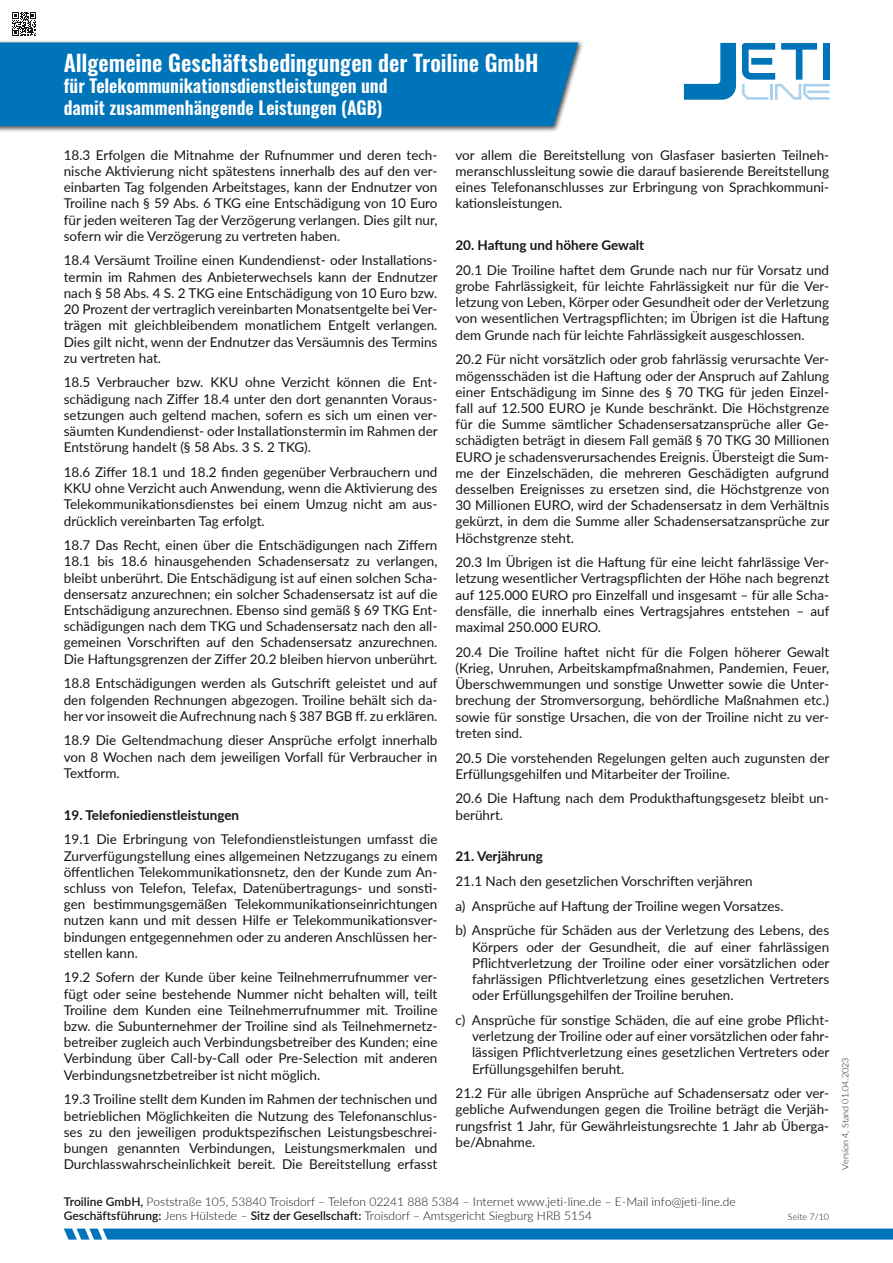
<style>
.page{position:relative;width:893px;height:1263px;background:#fff}
.page>*{position:absolute;margin:0;border:0;box-sizing:border-box;transform-origin:0 0}
.t1{font:600 22.5px "Oswald";letter-spacing:-.005em;color:#fff}
.t2{font:600 18px/21.6px "Oswald";color:#fff}
.Text__9_Px__schwarz{font:13.5px/16.2px "Lato";color:#151616;text-align:justify}
.Text__9_Px__schwarz-2{font:700 13.5px "Lato";color:#151616}
.t3{font:300 12px/14.4px "Lato";color:#151616}
.t4{font:300 9px "Lato";color:#151616}
.s1{font-weight:600}
</style>
<div class="page">
<div style="left:0;top:39px;width:584px;height:93px;background:#151616;opacity:.75"></div>
<div style="left:0;top:43px;width:578px;height:83px;background:#0074b8"></div>
<svg style="left:64px;top:1228px;width:829px;height:11px;background:#127dbd"></svg>
<svg style="left:12px;top:12px;width:24px;height:24px"></svg>
<svg style="left:684px;top:43px;width:52px;height:57px"></svg>
<svg style="left:742px;top:43px;width:88px;height:57px"></svg>
<h1 class="t1" style="left:64px;top:47px;width:476px">Allgemeine Geschäftsbedingungen der Troiline GmbH</h1>
<h2 class="t2" style="left:64px;top:76px;width:325px">für Telekommunikationsdienstleistungen und damit zusammenhängende Leistungen (AGB)</h2>
<p class="Text__9_Px__schwarz" style="left:64px;top:146px;width:375px">18.3 Erfolgen die Mitnahme der Rufnummer und deren tech&shy;nische Aktivierung nicht spätestens innerhalb des auf den ver&shy;einbarten Tag folgenden Arbeitstages, kann der Endnutzer von Troiline nach § 59 Abs. 6 TKG eine Entschädigung von 10 Euro für jeden weiteren Tag der Verzögerung verlangen. Dies gilt nur, sofern wir die Verzögerung zu vertreten haben.</p>
<p class="Text__9_Px__schwarz" style="left:64px;top:252px;width:375px">18.4 Versäumt Troiline einen Kundendienst- oder Installations&shy;termin im Rahmen des Anbieterwechsels kann der Endnutzer nach § 58 Abs. 4 S. 2 TKG eine Entschädigung von 10 Euro bzw.<br>20 Prozent der vertraglich vereinbarten Monatsentgelte bei Ver&shy;trägen mit gleichbleibendem monatlichem Entgelt verlangen.<br>Dies gilt nicht, wenn der Endnutzer das Versäumnis des Termins zu vertreten hat.</p>
<p class="Text__9_Px__schwarz" style="left:64px;top:374px;width:375px">18.5 Verbraucher bzw. KKU ohne Verzicht können die Ent&shy;schädigung nach Ziffer 18.4 unter den dort genannten Voraus&shy;setzungen auch geltend machen, sofern es sich um einen ver&shy;säumten Kundendienst- oder Installationstermin im Rahmen der Entstörung handelt (§ 58 Abs. 3 S. 2 TKG).</p>
<p class="Text__9_Px__schwarz" style="left:64px;top:463px;width:375px">18.6 Ziffer 18.1 und 18.2 finden gegenüber Verbrauchern und KKU ohne Verzicht auch Anwendung, wenn die Aktivierung des Telekommunikationsdienstes bei einem Umzug nicht am aus&shy;drücklich vereinbarten Tag erfolgt.</p>
<p class="Text__9_Px__schwarz" style="left:64px;top:537px;width:375px">18.7 Das Recht, einen über die Entschädigungen nach Ziffern 18.1 bis 18.6 hinausgehenden Schadensersatz zu verlangen, bleibt unberührt. Die Entschädigung ist auf einen solchen Scha&shy;densersatz anzurechnen; ein solcher Schadensersatz ist auf die Entschädigung anzurechnen. Ebenso sind gemäß § 69 TKG Ent&shy;schädigungen nach dem TKG und Schadensersatz nach den all&shy;gemeinen Vorschriften auf den Schadensersatz anzurechnen.<br>Die Haftungsgrenzen der Ziffer 20.2 bleiben hiervon unberührt.</p>
<p class="Text__9_Px__schwarz" style="left:64px;top:675px;width:375px">18.8 Entschädigungen werden als Gutschrift geleistet und auf den folgenden Rechnungen abgezogen. Troiline behält sich da&shy;her vor insoweit die Aufrechnung nach § 387 BGB ff. zu erklären.</p>
<p class="Text__9_Px__schwarz" style="left:64px;top:732px;width:375px">18.9 Die Geltendmachung dieser Ansprüche erfolgt innerhalb von 8 Wochen nach dem jeweiligen Vorfall für Verbraucher in Textform.</p>
<p class="Text__9_Px__schwarz-2" style="left:64px;top:805px;width:177px">19. Telefoniedienstleistungen</p>
<p class="Text__9_Px__schwarz" style="left:64px;top:831px;width:375px">19.1 Die Erbringung von Telefondienstleistungen umfasst die Zurverfügungstellung eines allgemeinen Netzzugangs zu einem öffentlichen Telekommunikationsnetz, den der Kunde zum An&shy;schluss von Telefon, Telefax, Datenübertragungs- und sonsti&shy;gen bestimmungsgemäßen Telekommunikationseinrichtungen nutzen kann und mit dessen Hilfe er Telekommunikationsver&shy;bindungen entgegennehmen oder zu anderen Anschlüssen her&shy;stellen kann.</p>
<p class="Text__9_Px__schwarz" style="left:64px;top:969px;width:375px">19.2 Sofern der Kunde über keine Teilnehmerrufnummer ver&shy;fügt oder seine bestehende Nummer nicht behalten will, teilt Troiline dem Kunden eine Teilnehmerrufnummer mit. Troiline bzw. die Subunternehmer der Troiline sind als Teilnehmernetz&shy;betreiber zugleich auch Verbindungsbetreiber des Kunden; eine Verbindung über Call-by-Call oder Pre-Selection mit anderen Verbindungsnetzbetreiber ist nicht möglich.</p>
<p class="Text__9_Px__schwarz" style="left:64px;top:1091px;width:375px">19.3 Troiline stellt dem Kunden im Rahmen der technischen und betrieblichen Möglichkeiten die Nutzung des Telefonanschlus&shy;ses zu den jeweiligen produktspezifischen Leistungsbeschrei&shy;bungen genannten Verbindungen, Leistungsmerkmalen und Durchlasswahrscheinlichkeit bereit. Die Bereitstellung erfasst</p>
<p class="Text__9_Px__schwarz" style="left:455px;top:146px;width:375px">vor allem die Bereitstellung von Glasfaser basierten Teilneh&shy;meranschlussleitung sowie die darauf basierende Bereitstellung eines Telefonanschlusses zur Erbringung von Sprachkommuni&shy;kationsleistungen.</p>
<p class="Text__9_Px__schwarz-2" style="left:455px;top:235px;width:190px">20. Haftung und höhere Gewalt</p>
<p class="Text__9_Px__schwarz" style="left:455px;top:261px;width:375px">20.1 Die Troiline haftet dem Grunde nach nur für Vorsatz und grobe Fahrlässigkeit, für leichte Fahrlässigkeit nur für die Ver&shy;letzung von Leben, Körper oder Gesundheit oder der Verletzung von wesentlichen Vertragspflichten; im Übrigen ist die Haftung dem Grunde nach für leichte Fahrlässigkeit ausgeschlossen.</p>
<p class="Text__9_Px__schwarz" style="left:455px;top:351px;width:375px">20.2 Für nicht vorsätzlich oder grob fahrlässig verursachte Ver&shy;mögensschäden ist die Haftung oder der Anspruch auf Zahlung einer Entschädigung im Sinne des § 70 TKG für jeden Einzel&shy;fall auf 12.500 EURO je Kunde beschränkt. Die Höchstgrenze für die Summe sämtlicher Schadensersatzansprüche aller Ge&shy;schädigten beträgt in diesem Fall gemäß § 70 TKG 30 Millionen EURO je schadensverursachendes Ereignis. Übersteigt die Sum&shy;me der Einzelschäden, die mehreren Geschädigten aufgrund desselben Ereignisses zu ersetzen sind, die Höchstgrenze von 30 Millionen EURO, wird der Schadensersatz in dem Verhältnis gekürzt, in dem die Summe aller Schadensersatzansprüche zur Höchstgrenze steht.</p>
<p class="Text__9_Px__schwarz" style="left:455px;top:554px;width:375px">20.3 Im Übrigen ist die Haftung für eine leicht fahrlässige Ver&shy;letzung wesentlicher Vertragspflichten der Höhe nach begrenzt auf 125.000 EURO pro Einzelfall und insgesamt – für alle Scha&shy;densfälle, die innerhalb eines Vertragsjahres entstehen – auf maximal 250.000 EURO.</p>
<p class="Text__9_Px__schwarz" style="left:455px;top:643px;width:375px">20.4 Die Troiline haftet nicht für die Folgen höherer Gewalt (Krieg, Unruhen, Arbeitskampfmaßnahmen, Pandemien, Feuer, Überschwemmungen und sonstige Unwetter sowie die Unter&shy;brechung der Stromversorgung, behördliche Maßnahmen etc.) sowie für sonstige Ursachen, die von der Troiline nicht zu ver&shy;treten sind.</p>
<p class="Text__9_Px__schwarz" style="left:455px;top:749px;width:375px">20.5 Die vorstehenden Regelungen gelten auch zugunsten der<br>Erfüllungsgehilfen und Mitarbeiter der Troiline.</p>
<p class="Text__9_Px__schwarz" style="left:455px;top:790px;width:375px">20.6 Die Haftung nach dem Produkthaftungsgesetz bleibt un&shy;berührt.</p>
<p class="Text__9_Px__schwarz-2" style="left:455px;top:846px;width:89px">21. Verjährung</p>
<p class="Text__9_Px__schwarz" style="left:455px;top:872px;width:299px">21.1 Nach den gesetzlichen Vorschriften verjähren</p>
<p class="Text__9_Px__schwarz" style="left:455px;top:897px;width:330px">a) Ansprüche auf Haftung der Troiline wegen Vorsatzes.</p>
<p class="Text__9_Px__schwarz" style="left:472px;top:922px;width:359px;text-indent:-16px">b) Ansprüche für Schäden aus der Verletzung des Lebens, des Körpers oder der Gesundheit, die auf einer fahrlässigen Pflichtverletzung der Troiline oder einer vorsätzlichen oder fahrlässigen Pflichtverletzung eines gesetzlichen Vertreters oder Erfüllungsgehilfen der Troiline beruhen.</p>
<p class="Text__9_Px__schwarz" style="left:472px;top:1011px;width:359px;text-indent:-17px">c) Ansprüche für sonstige Schäden, die auf eine grobe Pflicht&shy;verletzung der Troiline oder auf einer vorsätzlichen oder fahr&shy;lässigen Pflichtverletzung eines gesetzlichen Vertreters oder Erfüllungsgehilfen beruht.</p>
<p class="Text__9_Px__schwarz" style="left:455px;top:1085px;width:375px">21.2 Für alle übrigen Ansprüche auf Schadensersatz oder ver&shy;gebliche Aufwendungen gegen die Troiline beträgt die Verjäh&shy;rungsfrist 1 Jahr, für Gewährleistungsrechte 1 Jahr ab Überga&shy;be/Abnahme.</p>
<p class="t3" style="left:64px;top:1194px;width:673px"><span class="s1">Troiline GmbH,</span> Poststraße 105, 53840 Troisdorf – Telefon 02241 888 5384 – Internet www.jeti-line.de – E-Mail info@jeti-line.de<br><span class="s1">Geschäftsführung:</span> Jens Hülstede – <span class="s1">Sitz der Gesellschaft:</span> Troisdorf – Amtsgericht Siegburg HRB 5154</p>
<p class="t4" style="left:788px;top:1211px;width:43px">Seite 7/10</p>
<p class="t4" style="left:839px;top:1170px;width:114px;rotate:-90deg">Version 4, Stand 01.04.2023</p>
</div>
